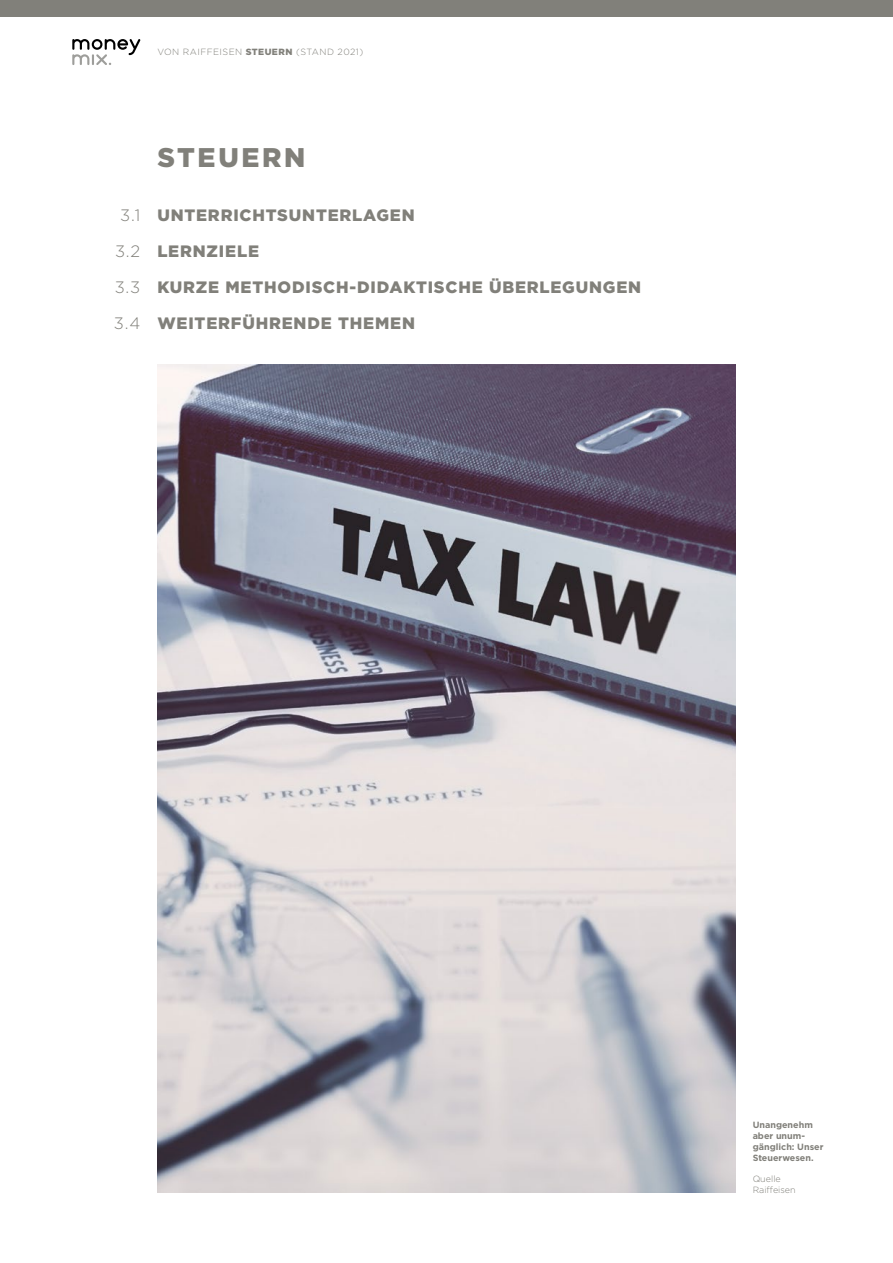
<style>
.page{position:relative;width:893px;height:1263px;background:#fff}
.page>*{position:absolute;margin:0;border:0;box-sizing:border-box;transform-origin:0 0}
.t1{font:900 27px "Gotham";letter-spacing:.1em;color:#81807a}
.t2{font:900 16.5px/36px "Gotham";letter-spacing:.05em;color:#81807a}
.t3{font:300 16.5px/36px "Gotham";color:#81807a;text-align:center}
.t4{font:700 9px/10.8px "Gotham";color:#81807a}
.t5{font:300 9px "Gotham";letter-spacing:.035em;color:#81807a}
.t6{font:300 9px/10.8px "Gotham";color:#81807a}
.s1{font-weight:900}
</style>
<div class="page">
<div style="left:0;top:0;width:893px;height:17px;background:#81807a"></div>
<svg style="left:72px;top:39px;width:68px;height:26px"></svg>
<img style="left:157px;top:365px;width:579px;height:828px">
<p class="t5" style="left:157px;top:47px;width:207px">VON RAIFFEISEN <span class="s1">STEUERN</span> (STAND 2021)</p>
<p class="t3" style="left:114px;top:197px;width:28px">3.1<br>3.2<br>3.3<br>3.4</p>
<h1 class="t1" style="left:157px;top:139px;width:150px">STEUERN</h1>
<p class="t2" style="left:157px;top:197px;width:485px">UNTERRICHTSUNTERLAGEN<br>LERNZIELE<br>KURZE METHODISCH-DIDAKTISCHE ÜBERLEGUNGEN<br>WEITERFÜHRENDE THEMEN</p>
<p class="t4" style="left:753px;top:1119px;width:72px">Unangenehm aber unum&shy;gänglich: Unser<br>Steuerwesen.</p>
<p class="t6" style="left:753px;top:1173px;width:45px">Quelle<br>Raiffeisen</p>
</div>
